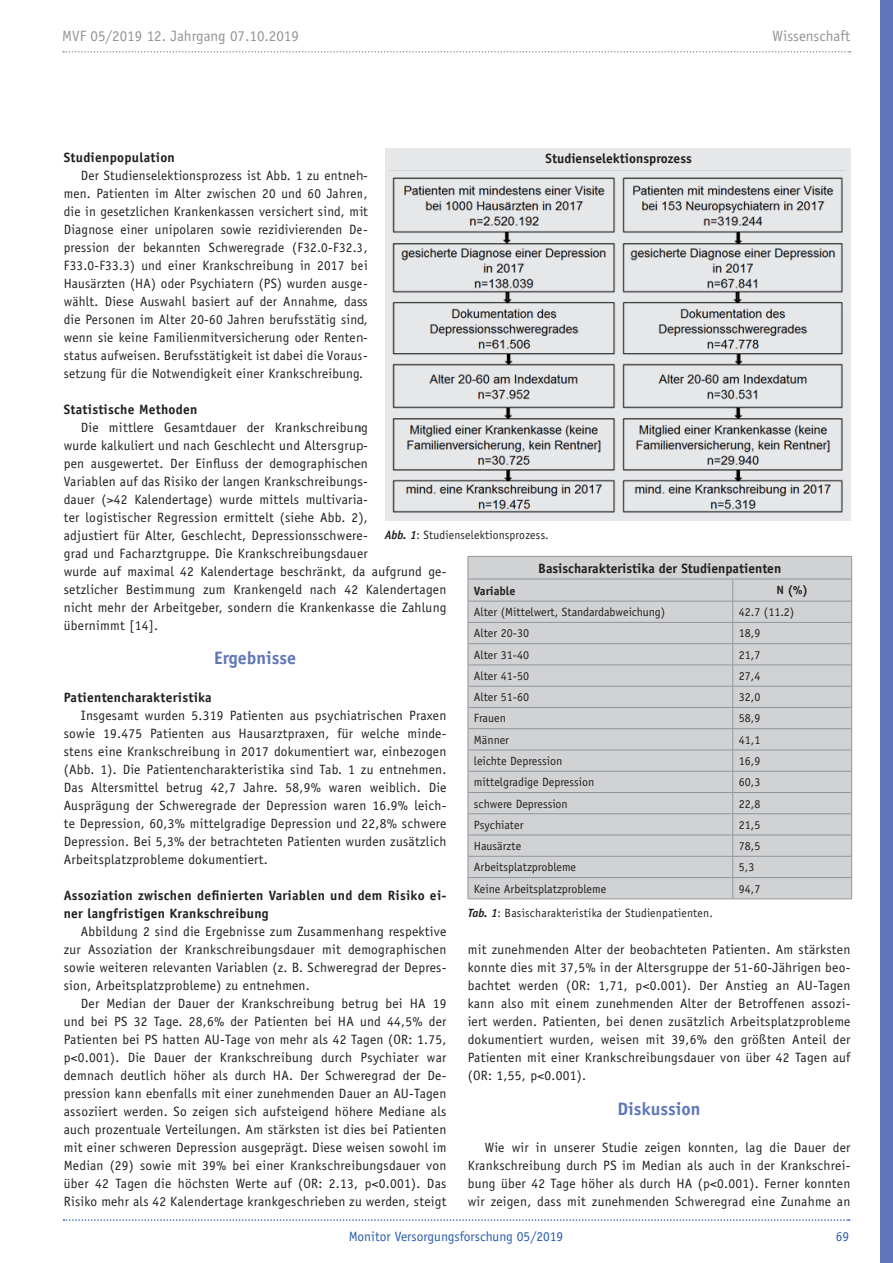
<style>
.page{position:relative;width:893px;height:1263px;background:#fff}
.page>*{position:absolute;margin:0;border:0;box-sizing:border-box;transform-origin:0 0}
.t1{font:700 18px "Officina Sans";color:#5f77ba}
.t2{font:15px "Officina Sans";color:#939598}
.t3{font:13.5px/18px "Officina Sans";letter-spacing:.02em;color:#231f20;text-align:justify}
.t4{font:700 13.5px/18px "Officina Sans";letter-spacing:.02em;color:#231f20}
.t5{font:700 13.5px "Officina Sans";color:#231f20}
.t6{font:13.5px "Officina Sans";color:#275caa}
.t7{font:12px "Officina Sans";color:#231f20}
.t8{font:12px "Officina Sans";letter-spacing:.02em;color:#231f20}
.t9{font:700 12px "Officina Sans";color:#231f20}
.s1{font-weight:700;font-style:italic}
</style>
<div class="page">
<svg style="left:63px;top:51px;width:788px;height:2px"></svg>
<svg style="left:63px;top:1219px;width:787px;height:2px"></svg>
<div style="left:880px;top:0;width:13px;height:1263px;background:#5f77ba"></div>
<div style="left:469px;top:557px;width:382px;height:341px;background:#d1d2d4"></div>
<hr style="left:468px;top:556px;width:265px;height:1px;background:#939598">
<hr style="left:733px;top:556px;width:119px;height:1px;background:#939598">
<hr style="left:468px;top:579px;width:265px;height:1px;background:#939598">
<hr style="left:733px;top:579px;width:119px;height:1px;background:#939598">
<hr style="left:468px;top:601px;width:265px;height:1px;background:#939598">
<hr style="left:733px;top:601px;width:119px;height:1px;background:#939598">
<hr style="left:468px;top:622px;width:265px;height:1px;background:#939598">
<hr style="left:733px;top:622px;width:119px;height:1px;background:#939598">
<hr style="left:468px;top:643px;width:265px;height:1px;background:#939598">
<hr style="left:733px;top:643px;width:119px;height:1px;background:#939598">
<hr style="left:468px;top:665px;width:265px;height:1px;background:#939598">
<hr style="left:733px;top:665px;width:119px;height:1px;background:#939598">
<hr style="left:468px;top:686px;width:265px;height:1px;background:#939598">
<hr style="left:733px;top:686px;width:119px;height:1px;background:#939598">
<hr style="left:468px;top:707px;width:265px;height:1px;background:#939598">
<hr style="left:733px;top:707px;width:119px;height:1px;background:#939598">
<hr style="left:468px;top:728px;width:265px;height:1px;background:#939598">
<hr style="left:733px;top:728px;width:119px;height:1px;background:#939598">
<hr style="left:468px;top:750px;width:265px;height:1px;background:#939598">
<hr style="left:733px;top:750px;width:119px;height:1px;background:#939598">
<hr style="left:468px;top:771px;width:265px;height:1px;background:#939598">
<hr style="left:733px;top:771px;width:119px;height:1px;background:#939598">
<hr style="left:468px;top:792px;width:265px;height:1px;background:#939598">
<hr style="left:733px;top:792px;width:119px;height:1px;background:#939598">
<hr style="left:468px;top:813px;width:265px;height:1px;background:#939598">
<hr style="left:733px;top:813px;width:119px;height:1px;background:#939598">
<hr style="left:468px;top:835px;width:265px;height:1px;background:#939598">
<hr style="left:733px;top:835px;width:119px;height:1px;background:#939598">
<hr style="left:468px;top:856px;width:265px;height:1px;background:#939598">
<hr style="left:733px;top:856px;width:119px;height:1px;background:#939598">
<hr style="left:468px;top:877px;width:265px;height:1px;background:#939598">
<svg style="left:468px;top:557px;width:1px;height:341px"></svg>
<hr style="left:733px;top:877px;width:119px;height:1px;background:#939598">
<svg style="left:733px;top:579px;width:1px;height:319px"></svg>
<svg style="left:851px;top:557px;width:1px;height:341px"></svg>
<hr style="left:468px;top:898px;width:265px;height:1px;background:#939598">
<hr style="left:733px;top:898px;width:119px;height:1px;background:#939598">
<div style="left:385px;top:148px;width:465px;height:373px;background:#e6e7e9"></div>
<img style="left:389px;top:170px;width:457px;height:343px">
<p class="t2" style="left:62px;top:27px;width:238px">MVF 05/2019 12. Jahrgang 07.10.2019</p>
<p class="t2" style="left:773px;top:27px;width:79px">Wissenschaft</p>
<p class="t4" style="left:64px;top:148px;width:113px">Studienpopulation</p>
<p class="t3" style="left:64px;top:166px;width:306px;text-indent:17px">Der Studienselektionsprozess ist Abb. 1 zu entneh&shy;men. Patienten im Alter zwischen 20 und 60 Jahren, die in gesetzlichen Krankenkassen versichert sind, mit Diagnose einer unipolaren sowie rezidivierenden De&shy;pression der bekannten Schweregrade (F32.0-F32.3, F33.0-F33.3) und einer Krankschreibung in 2017 bei Hausärzten (HA) oder Psychiatern (PS) wurden ausge&shy;wählt. Diese Auswahl basiert auf der Annahme, dass die Personen im Alter 20-60 Jahren berufsstätig sind, wenn sie keine Familienmitversicherung oder Renten&shy;status aufweisen. Berufsstätigkeit ist dabei die Voraus&shy;setzung für die Notwendigkeit einer Krankschreibung.</p>
<p class="t4" style="left:64px;top:400px;width:135px">Statistische Methoden</p>
<p class="t3" style="left:64px;top:418px;width:384px;text-align:left;text-indent:17px">Die mittlere Gesamtdauer der Krankschreibung<br>wurde kalkuliert und nach Geschlecht und Altersgrup-<br>pen ausgewertet. Der Einfluss der demographischen<br>Variablen auf das Risiko der langen Krankschreibungs-<br>dauer (&gt;42 Kalendertage) wurde mittels multivaria-<br>ter logistischer Regression ermittelt (siehe Abb. 2),<br>adjustiert für Alter, Geschlecht, Depressionsschwere-<br>grad und Facharztgruppe. Die Krankschreibungsdauer<br>wurde auf maximal 42 Kalendertage beschränkt, da aufgrund ge&shy;setzlicher Bestimmung zum Krankengeld nach 42 Kalendertagen nicht mehr der Arbeitgeber, sondern die Krankenkasse die Zahlung übernimmt [14].</p>
<h1 class="t1" style="left:214px;top:647px;width:84px">Ergebnisse</h1>
<p class="t4" style="left:64px;top:688px;width:149px">Patientencharakteristika</p>
<p class="t3" style="left:64px;top:706px;width:384px;text-indent:17px">Insgesamt wurden 5.319 Patienten aus psychiatrischen Praxen sowie 19.475 Patienten aus Hausarztpraxen, für welche minde&shy;stens eine Krankschreibung in 2017 dokumentiert war, einbezogen (Abb. 1). Die Patientencharakteristika sind Tab. 1 zu entnehmen.<br>Das Altersmittel betrug 42,7 Jahre. 58,9% waren weiblich. Die Ausprägung der Schweregrade der Depression waren 16.9% leich&shy;te Depression, 60,3% mittelgradige Depression und 22,8% schwere Depression. Bei 5,3% der betrachteten Patienten wurden zusätzlich Arbeitsplatzprobleme dokumentiert.</p>
<p class="t4" style="left:64px;top:886px;width:384px">Assoziation zwischen definierten Variablen und dem Risiko ei&shy;ner langfristigen Krankschreibung</p>
<p class="t3" style="left:64px;top:922px;width:384px;text-indent:17px">Abbildung 2 sind die Ergebnisse zum Zusammenhang respektive zur Assoziation der Krankschreibungsdauer mit demographischen sowie weiteren relevanten Variablen (z. B. Schweregrad der Depres&shy;sion, Arbeitsplatzprobleme) zu entnehmen.</p>
<p class="t3" style="left:64px;top:994px;width:384px;text-indent:17px">Der Median der Dauer der Krankschreibung betrug bei HA 19 und bei PS 32 Tage. 28,6% der Patienten bei HA und 44,5% der Patienten bei PS hatten AU-Tage von mehr als 42 Tagen (OR: 1.75, p&lt;0.001). Die Dauer der Krankschreibung durch Psychiater war demnach deutlich höher als durch HA. Der Schweregrad der De&shy;pression kann ebenfalls mit einer zunehmenden Dauer an AU-Tagen assoziiert werden. So zeigen sich aufsteigend höhere Mediane als auch prozentuale Verteilungen. Am stärksten ist dies bei Patienten mit einer schweren Depression ausgeprägt. Diese weisen sowohl im Median (29) sowie mit 39% bei einer Krankschreibungsdauer von über 42 Tagen die höchsten Werte auf (OR: 2.13, p&lt;0.001). Das Risiko mehr als 42 Kalendertage krankgeschrieben zu werden, steigt</p>
<p class="t5" style="left:546px;top:150px;width:148px">Studienselektionsprozess</p>
<p class="t8" style="left:385px;top:528px;width:165px"><span class="s1">Abb. 1</span>: Studienselektionsprozess.</p>
<p class="t5" style="left:538px;top:560px;width:244px">Basischarakteristika der Studienpatienten</p>
<p class="t9" style="left:474px;top:583px;width:43px">Variable</p>
<p class="t9" style="left:776px;top:583px;width:33px">N (%)</p>
<p class="t7" style="left:474px;top:605px;width:193px">Alter (Mittelwert, Standardabweichung)</p>
<p class="t7" style="left:739px;top:605px;width:57px">42.7 (11.2)</p>
<p class="t7" style="left:474px;top:626px;width:57px">Alter 20-30</p>
<p class="t7" style="left:739px;top:626px;width:23px">18,9</p>
<p class="t7" style="left:474px;top:648px;width:57px">Alter 31-40</p>
<p class="t7" style="left:739px;top:648px;width:23px">21,7</p>
<p class="t7" style="left:474px;top:669px;width:57px">Alter 41-50</p>
<p class="t7" style="left:739px;top:669px;width:23px">27,4</p>
<p class="t7" style="left:474px;top:690px;width:57px">Alter 51-60</p>
<p class="t7" style="left:739px;top:690px;width:23px">32,0</p>
<p class="t7" style="left:474px;top:711px;width:34px">Frauen</p>
<p class="t7" style="left:739px;top:711px;width:23px">58,9</p>
<p class="t7" style="left:474px;top:733px;width:37px">Männer</p>
<p class="t7" style="left:739px;top:733px;width:23px">41,1</p>
<p class="t7" style="left:474px;top:754px;width:90px">leichte Depression</p>
<p class="t7" style="left:739px;top:754px;width:23px">16,9</p>
<p class="t7" style="left:474px;top:775px;width:122px">mittelgradige Depression</p>
<p class="t7" style="left:739px;top:775px;width:23px">60,3</p>
<p class="t7" style="left:474px;top:796px;width:95px">schwere Depression</p>
<p class="t7" style="left:739px;top:796px;width:23px">22,8</p>
<p class="t7" style="left:474px;top:818px;width:51px">Psychiater</p>
<p class="t7" style="left:739px;top:818px;width:23px">21,5</p>
<p class="t7" style="left:474px;top:839px;width:49px">Hausärzte</p>
<p class="t7" style="left:739px;top:839px;width:23px">78,5</p>
<p class="t7" style="left:474px;top:860px;width:104px">Arbeitsplatzprobleme</p>
<p class="t7" style="left:739px;top:860px;width:17px">5,3</p>
<p class="t7" style="left:474px;top:881px;width:134px">Keine Arbeitsplatzprobleme</p>
<p class="t7" style="left:739px;top:881px;width:23px">94,7</p>
<p class="t8" style="left:468px;top:905px;width:247px"><span class="s1">Tab. 1</span>: Basischarakteristika der Studienpatienten.</p>
<p class="t3" style="left:468px;top:940px;width:384px">mit zunehmenden Alter der beobachteten Patienten. Am stärksten konnte dies mit 37,5% in der Altersgruppe der 51-60-Jährigen beo&shy;bachtet werden (OR: 1,71, p&lt;0.001). Der Anstieg an AU-Tagen kann also mit einem zunehmenden Alter der Betroffenen assozi&shy;iert werden. Patienten, bei denen zusätzlich Arbeitsplatzprobleme dokumentiert wurden, weisen mit 39,6% den größten Anteil der Patienten mit einer Krankschreibungsdauer von über 42 Tagen auf (OR: 1,55, p&lt;0.001).</p>
<h1 class="t1" style="left:618px;top:1097px;width:85px">Diskussion</h1>
<p class="t3" style="left:468px;top:1138px;width:384px;text-indent:17px">Wie wir in unserer Studie zeigen konnten, lag die Dauer der Krankschreibung durch PS im Median als auch in der Krankschrei&shy;bung über 42 Tage höher als durch HA (p&lt;0.001). Ferner konnten wir zeigen, dass mit zunehmenden Schweregrad eine Zunahme an</p>
<p class="t6" style="left:349px;top:1228px;width:216px">Monitor Versorgungsforschung 05/2019</p>
<p class="t6" style="left:836px;top:1228px;width:15px">69</p>
</div>
